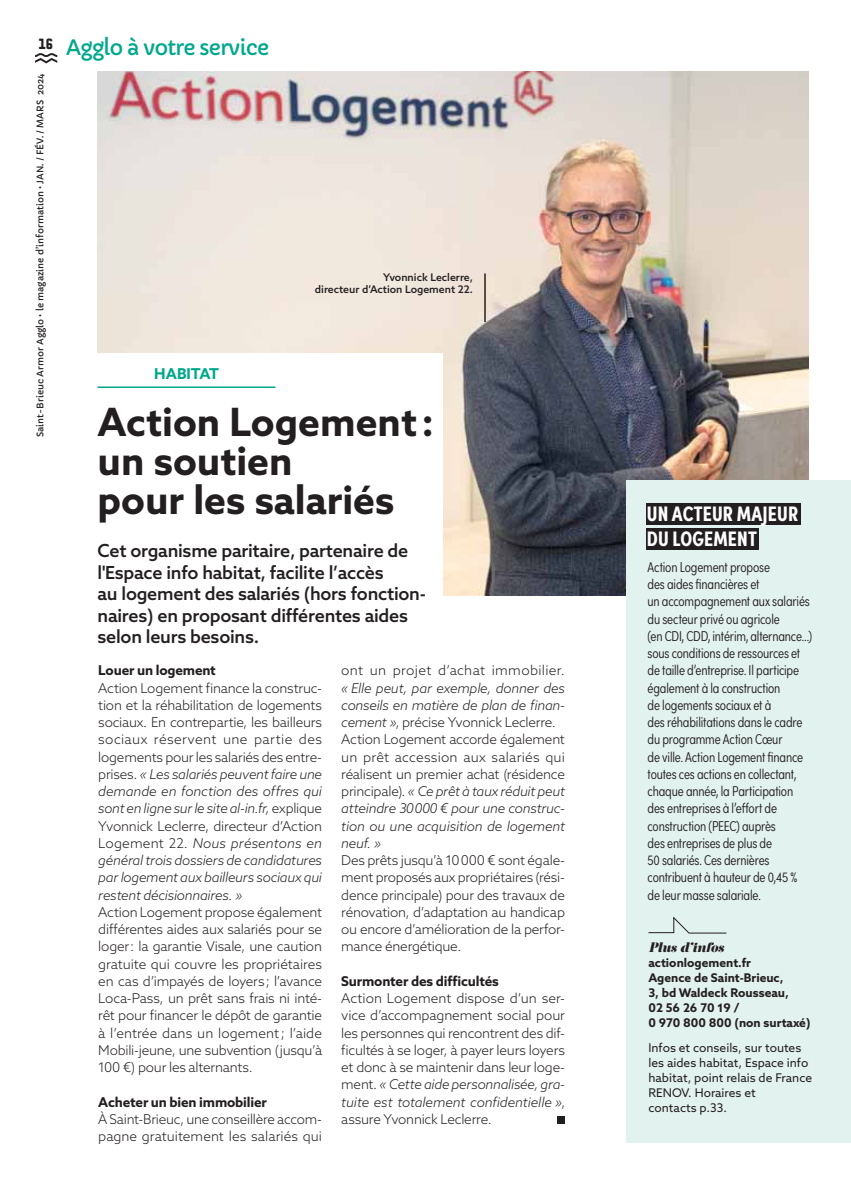
<style>
.page{position:relative;width:851px;height:1191px;background:#fff}
.page>*{position:absolute;margin:0;border:0;box-sizing:border-box;transform-origin:0 0}
.t1{font:700 39px/39px "Azo Sans";color:#231f20}
.t2{font:700 21px/25.5px "Sofia Pro Condensed";letter-spacing:.01em;color:#fff}
.t3{font:21px "Capriola";letter-spacing:-.04em;color:#00a88b}
.t4{font:500 18px/21.6px "Azo Sans";letter-spacing:-.015em;color:#231f20}
.t5{font:700 15px "Azo Sans";color:#00a88b}
.t6{font:300 14.25px/17.2px "Sofia Pro Condensed";letter-spacing:-.01em;color:#231f20}
.t7{font:300 13.5px/17.2px "Azo Sans";letter-spacing:-.015em;color:#231f20;text-align:justify}
.t8{font:italic 300 13.5px/17.2px "Azo Sans";letter-spacing:-.015em;color:#231f20}
.t9{font:700 13.5px "Azo Sans";letter-spacing:-.01em;color:#231f20}
.t10{font:300 13.5px "Azo Sans";letter-spacing:.025em;color:#231f20}
.t11{font:12px/15px "Azo Sans";color:#231f20}
.t12{font:700 12px/15px "Azo Sans";color:#231f20}
.t13{font:italic 12px "Eloquent JF Pro";color:#231f20}
.t14{font:500 10.5px/12.6px "Azo Sans";color:#231f20;text-align:right}
.t15{font:9px "Capriola";color:#231f20}
.s1{font-style:italic}
.s2{font-style:normal}
</style>
<div class="page">
<img style="left:98px;top:71px;width:710px;height:524px">
<div style="left:626px;top:480px;width:224px;height:662px;background:#e2f2ee"></div>
<hr style="left:484px;top:273px;width:1px;height:49px;background:#231f20">
<svg style="left:35px;top:53px;width:22px;height:10px"></svg>
<svg style="left:648px;top:916px;width:79px;height:17px"></svg>
<div style="left:557px;top:1116px;width:8px;height:7px;background:#231f20"></div>
<div style="left:645px;top:502px;width:155px;height:22px;background:#231f20"></div>
<div style="left:645px;top:528px;width:113px;height:22px;background:#231f20"></div>
<div style="left:74px;top:353px;width:368px;height:248px;background:#fff"></div>
<hr style="left:98px;top:386px;width:177px;height:2px;background:#00a88b">
<h2 class="t3" style="left:39px;top:37px;width:232px"><sup>16</sup> Agglo à votre service</h2>
<p class="t15" style="left:36px;top:437px;width:365px;rotate:-90deg">Saint-Brieuc Armor Agglo • le magazine d’information • JAN. / FÉV. / MARS 2024</p>
<p class="t5" style="left:154px;top:367px;width:66px">HABITAT</p>
<p class="t14" style="left:315px;top:271px;width:159px">Yvonnick Leclerre,<br>directeur d’Action Logement 22.</p>
<h1 class="t1" style="left:98px;top:404px;width:338px">Action Logement : un soutien<br>pour les salariés</h1>
<h3 class="t4" style="left:98px;top:541px;width:330px">Cet organisme paritaire, partenaire de l'Espace info habitat, facilite l’accès<br>au logement des salariés (hors fonction&shy;naires) en proposant différentes aides selon leurs besoins.</h3>
<p class="t9" style="left:98px;top:664px;width:119px">Louer un logement</p>
<p class="t7" style="left:98px;top:680px;width:225px">Action Logement finance la construc&shy;tion et la réhabilitation de logements sociaux. En contrepartie, les bailleurs sociaux réservent une partie des logements pour les salariés des entre&shy;prises. <span class="s1">« Les salariés peuvent faire une demande en fonction des offres qui sont en ligne sur le site al-in.fr,</span> explique Yvonnick Leclerre, directeur d’Action Logement 22. <span class="s1">Nous présentons en général trois dossiers de candidatures par logement aux bailleurs sociaux qui restent décisionnaires. »</span></p>
<p class="t7" style="left:98px;top:904px;width:225px">Action Logement propose également différentes aides aux salariés pour se loger : la garantie Visale, une caution gratuite qui couvre les propriétaires en cas d’impayés de loyers ; l’avance Loca-Pass, un prêt sans frais ni inté&shy;rêt pour financer le dépôt de garantie à l’entrée dans un logement ; l’aide Mobili-jeune, une subvention (jusqu’à 100 €) pour les alternants.</p>
<p class="t9" style="left:98px;top:1095px;width:170px">Acheter un bien immobilier</p>
<p class="t7" style="left:98px;top:1111px;width:225px">À Saint-Brieuc, une conseillère accom&shy;pagne gratuitement les salariés qui</p>
<p class="t10" style="left:341px;top:664px;width:225px">ont un projet d’achat immobilier.</p>
<p class="t8" style="left:341px;top:679px;width:225px">« Elle peut, par exemple, donner des conseils en matière de plan de finan&shy;cement »<span class="s2">, précise Yvonnick Leclerre.<br>Action Logement accorde également un prêt accession aux salariés qui réalisent un premier achat (résidence principale).</span> « Ce prêt à taux réduit peut atteindre 30 000 € pour une construc&shy;tion ou une acquisition de logement neuf. »</p>
<p class="t7" style="left:341px;top:852px;width:225px">Des prêts jusqu’à 10 000 € sont égale&shy;ment proposés aux propriétaires (rési&shy;dence principale) pour des travaux de rénovation, d’adaptation au handicap ou encore d’amélioration de la perfor&shy;mance énergétique.</p>
<p class="t9" style="left:341px;top:974px;width:159px">Surmonter des difficultés</p>
<p class="t7" style="left:341px;top:990px;width:225px">Action Logement dispose d’un ser&shy;vice d’accompagnement social pour les personnes qui rencontrent des dif&shy;ficultés à se loger, à payer leurs loyers et donc à se maintenir dans leur loge&shy;ment. <span class="s1">« Cette aide personnalisée, gra&shy;tuite est totalement confidentielle »</span>, assure Yvonnick Leclerre.</p>
<h2 class="t2" style="left:646px;top:503px;width:153px">UN ACTEUR MAJEUR<br>DU LOGEMENT</h2>
<p class="t6" style="left:647px;top:559px;width:166px">Action Logement propose<br>des aides financières et<br>un accompagnement aux salariés du secteur privé ou agricole<br>(en CDI, CDD, intérim, alternance…) sous conditions de ressources et de taille d’entreprise. Il participe également à la construction<br>de logements sociaux et à<br>des réhabilitations dans le cadre du programme Action Cœur<br>de ville. Action Logement finance toutes ces actions en collectant, chaque année, la Participation des entreprises à l’effort de construction (PEEC) auprès<br>des entreprises de plus de<br>50 salariés. Ces dernières contribuent à hauteur de 0,45 % de leur masse salariale.</p>
<p class="t13" style="left:648px;top:941px;width:77px">Plus d’infos</p>
<p class="t12" style="left:648px;top:956px;width:163px">actionlogement.fr<br>Agence de Saint-Brieuc,<br>3, bd Waldeck Rousseau,<br>02 56 26 70 19 /<br>0 970 800 800 (non surtaxé)</p>
<p class="t11" style="left:648px;top:1040px;width:165px">Infos et conseils, sur toutes les aides habitat, Espace info habitat, point relais de France<br>RENOV. Horaires et<br>contacts p.33.</p>
</div>
